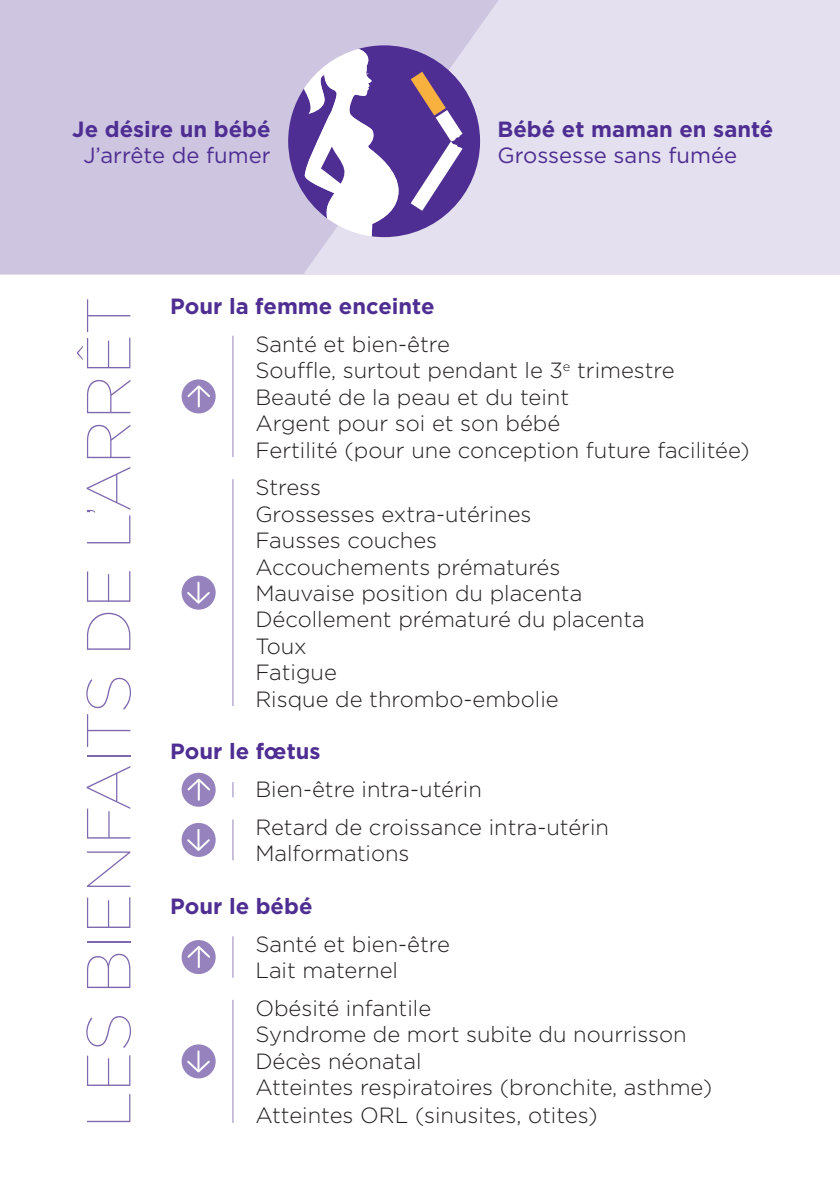
<style>
.page{position:relative;width:840px;height:1191px;background:#fff}
.page>*{position:absolute;margin:0;border:0;box-sizing:border-box;transform-origin:0 0}
.t1{font:100 62px "Gotham";color:#7d67ae}
.t2{font:300 22px/26.4px "Gotham";color:#231f20}
.t3{font:700 22px "Gotham";color:#4e2e92}
.t4{font:22px "Gotham";color:#4e2e92}
</style>
<div class="page">
<hr style="left:232px;top:336px;width:1px;height:121px;background:#9683bd">
<hr style="left:232px;top:479px;width:1px;height:227px;background:#9683bd">
<svg style="left:232px;top:782px;width:1px;height:15px"></svg>
<hr style="left:232px;top:819px;width:1px;height:41px;background:#9683bd">
<hr style="left:232px;top:936px;width:1px;height:41px;background:#9683bd">
<hr style="left:232px;top:999px;width:1px;height:124px;background:#9683bd">
<div style="left:181px;top:379px;width:34px;height:34px;background:#9683bd;border-radius:50%"></div>
<svg style="left:185px;top:383px;width:27px;height:23px"></svg>
<div style="left:181px;top:772px;width:34px;height:34px;background:#9683bd;border-radius:50%"></div>
<hr style="left:198px;top:780px;width:2px;height:20px;background:#fff">
<svg style="left:185px;top:777px;width:27px;height:15px"></svg>
<div style="left:181px;top:940px;width:34px;height:34px;background:#9683bd;border-radius:50%"></div>
<hr style="left:198px;top:947px;width:2px;height:20px;background:#fff">
<svg style="left:185px;top:944px;width:27px;height:15px"></svg>
<div style="left:181px;top:1044px;width:34px;height:34px;background:#9683bd;border-radius:50%"></div>
<hr style="left:197px;top:1051px;width:2px;height:20px;background:#fff">
<svg style="left:185px;top:1058px;width:26px;height:16px"></svg>
<div style="left:181px;top:823px;width:34px;height:34px;background:#9683bd;border-radius:50%"></div>
<svg style="left:185px;top:830px;width:25px;height:22px"></svg>
<div style="left:181px;top:575px;width:34px;height:34px;background:#9683bd;border-radius:50%"></div>
<hr style="left:197px;top:582px;width:2px;height:20px;background:#fff">
<svg style="left:185px;top:590px;width:26px;height:15px"></svg>
<div style="left:0;top:0;width:839px;height:274px;background:#e4e0ef"></div>
<svg style="left:0;top:0;width:498px;height:274px;background:#d0c8e2"></svg>
<svg style="left:288px;top:45px;width:192px;height:192px;background:#a18fc2"></svg>
<p class="t3" style="left:72px;top:114px;width:200px">Je désire un bébé</p>
<p class="t4" style="left:83px;top:141px;width:189px">J’arrête de fumer</p>
<p class="t3" style="left:497px;top:114px;width:277px">Bébé et maman en santé</p>
<p class="t4" style="left:497px;top:141px;width:241px">Grossesse sans fumée</p>
<h1 class="t1" style="left:70px;top:1128px;width:832px;rotate:-90deg">LES BIENFAITS DE L’ARRÊT</h1>
<p class="t3" style="left:170px;top:292px;width:266px">Pour la femme enceinte</p>
<p class="t2" style="left:255px;top:330px;width:495px">Santé et bien-être<br>Souffle, surtout pendant le 3<sup>e</sup> trimestre<br>Beauté de la peau et du teint<br>Argent pour soi et son bébé<br>Fertilité (pour une conception future facilitée)</p>
<p class="t2" style="left:255px;top:474px;width:391px">Stress<br>Grossesses extra-utérines<br>Fausses couches<br>Accouchements prématurés<br>Mauvaise position du placenta<br>Décollement prématuré du placenta<br>Toux<br>Fatigue<br>Risque de thrombo-embolie</p>
<p class="t3" style="left:170px;top:737px;width:152px">Pour le fœtus</p>
<p class="t2" style="left:255px;top:770px;width:355px;line-height:37.8px">Bien-être intra-utérin<br>Retard de croissance intra-utérin</p>
<p class="t2" style="left:255px;top:839px;width:156px">Malformations</p>
<p class="t3" style="left:170px;top:891px;width:144px">Pour le bébé</p>
<p class="t2" style="left:255px;top:930px;width:196px">Santé et bien-être<br>Lait maternel</p>
<p class="t2" style="left:255px;top:994px;width:458px">Obésité infantile<br>Syndrome de mort subite du nourrisson<br>Décès néonatal<br>Atteintes respiratoires (bronchite, asthme)</p>
<p class="t2" style="left:255px;top:1101px;width:343px">Atteintes ORL (sinusites, otites)</p>
</div>
